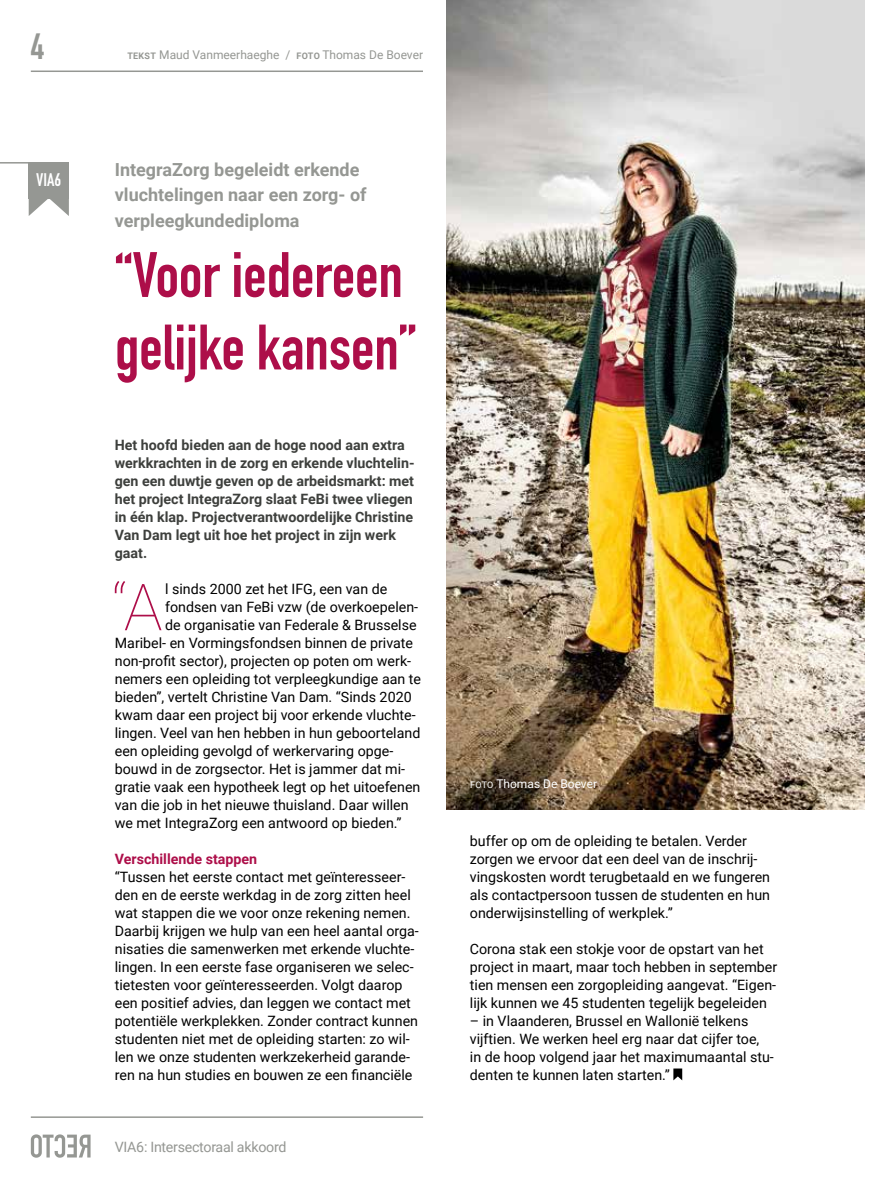
<style>
.page{position:relative;width:893px;height:1191px;background:#fff}
.page>*{position:absolute;margin:0;border:0;box-sizing:border-box;transform-origin:0 0}
.t1{font:100 64.95px "Roboto";color:#ad0e49}
.t2{font:700 63px/72.4px "DIN Condensed";color:#ad0e49}
.t3{font:700 36px "DIN Condensed";color:#959793}
.t4{font:700 18px/25.5px "Roboto";color:#959793}
.t5{font:700 18px "DIN Condensed";color:#fff}
.t6{font:14.25px/18px "Roboto";color:#000}
.t7{font:700 14.25px/18px "Roboto";color:#3d3f3c}
.t8{font:14.25px "Roboto";letter-spacing:-.02em;color:#959793}
.t9{font:700 14.25px "Roboto";color:#ad0e49}
.t10{font:12px "Roboto";color:#959793}
.t11{font:12px "Roboto";color:#fff}
.s1{font-weight:700;font-size:9px}
.s2{font-size:9px}
</style>
<div class="page">
<svg style="left:31px;top:1134px;width:60px;height:23px"></svg>
<hr style="left:31px;top:1116px;width:392px;height:1px;background:#959793">
<hr style="left:31px;top:70px;width:747px;height:2px;background:#959793">
<svg style="left:673px;top:1068px;width:9px;height:12px"></svg>
<div style="left:423px;top:33px;width:47px;height:70px;background:#fff"></div>
<div style="left:29px;top:162px;width:40px;height:36px;background:#959793"></div>
<svg style="left:29px;top:198px;width:40px;height:18px"></svg>
<hr style="left:0;top:162px;width:69px;height:2px;background:#959793">
<img style="left:446px;top:0;width:418px;height:810px">
<h3 class="t3" style="left:31px;top:22px;width:15px">4</h3>
<p class="t5" style="left:36px;top:168px;width:27px">VIA6</p>
<p class="t10" style="left:127px;top:46px;width:297px"><span class="s1">TEKST</span> Maud Vanmeerhaeghe / <span class="s1">FOTO</span> Thomas De Boever</p>
<p class="t4" style="left:115px;top:156px;width:253px">IntegraZorg begeleidt erkende vluchtelingen naar een zorg- of verpleegkundediploma</p>
<h2 class="t2" style="left:115px;top:238px;width:303px">“Voor iedereen gelijke kansen”</h2>
<p class="t7" style="left:115px;top:435px;width:301px">Het hoofd bieden aan de hoge nood aan extra werkkrachten in de zorg en erkende vluchtelin&shy;gen een duwtje geven op de arbeidsmarkt: met het project IntegraZorg slaat FeBi twee vliegen in één klap. Projectverantwoordelijke Christine Van Dam legt uit hoe het project in zijn werk gaat.</p>
<h1 class="t1" style="left:112px;top:561px;width:52px">“A</h1>
<p class="t6" style="left:165px;top:579px;width:224px">l sinds 2000 zet het IFG, een van de</p>
<p class="t6" style="left:165px;top:597px;width:254px">fondsen van FeBi vzw (de overkoepelen-</p>
<p class="t6" style="left:165px;top:615px;width:253px">de organisatie van Federale &amp; Brusselse</p>
<p class="t6" style="left:115px;top:633px;width:300px">Maribel- en Vormingsfondsen binnen de private</p>
<p class="t6" style="left:115px;top:651px;width:298px">non-profit sector), projecten op poten om werk-</p>
<p class="t6" style="left:115px;top:669px;width:308px">nemers een opleiding tot verpleegkundige aan te</p>
<p class="t6" style="left:115px;top:687px;width:298px">bieden”, vertelt Christine Van Dam. “Sinds 2020</p>
<p class="t6" style="left:115px;top:705px;width:302px">kwam daar een project bij voor erkende vluchte-</p>
<p class="t6" style="left:115px;top:723px;width:307px">lingen. Veel van hen hebben in hun geboorteland</p>
<p class="t6" style="left:115px;top:741px;width:280px">een opleiding gevolgd of werkervaring opge-</p>
<p class="t6" style="left:115px;top:759px;width:292px">bouwd in de zorgsector. Het is jammer dat mi-</p>
<p class="t6" style="left:115px;top:777px;width:307px">gratie vaak een hypotheek legt op het uitoefenen</p>
<p class="t6" style="left:115px;top:795px;width:295px">van die job in het nieuwe thuisland. Daar willen</p>
<p class="t6" style="left:115px;top:813px;width:288px">we met IntegraZorg een antwoord op bieden.”</p>
<p class="t9" style="left:115px;top:849px;width:144px">Verschillende stappen</p>
<p class="t6" style="left:115px;top:867px;width:305px">“Tussen het eerste contact met geïnteresseer&shy;den en de eerste werkdag in de zorg zitten heel wat stappen die we voor onze rekening nemen.<br>Daarbij krijgen we hulp van een heel aantal orga&shy;nisaties die samenwerken met erkende vluchte&shy;lingen. In een eerste fase organiseren we selec&shy;tietesten voor geïnteresseerden. Volgt daarop een positief advies, dan leggen we contact met potentiële werkplekken. Zonder contract kunnen studenten niet met de opleiding starten: zo wil&shy;len we onze studenten werkzekerheid garande&shy;ren na hun studies en bouwen ze een financiële</p>
<p class="t8" style="left:115px;top:1137px;width:173px">VIA6: Intersectoraal akkoord</p>
<p class="t11" style="left:470px;top:776px;width:129px"><span class="s2">FOTO</span> Thomas De Boever</p>
<p class="t6" style="left:470px;top:831px;width:302px">buffer op om de opleiding te betalen. Verder zorgen we ervoor dat een deel van de inschrij&shy;vingskosten wordt terugbetaald en we fungeren als contactpersoon tussen de studenten en hun onderwijsinstelling of werkplek.”</p>
<p class="t6" style="left:470px;top:939px;width:309px">Corona stak een stokje voor de opstart van het project in maart, maar toch hebben in september tien mensen een zorgopleiding aangevat. “Eigen&shy;lijk kunnen we 45 studenten tegelijk begeleiden</p>
<p class="t6" style="left:470px;top:1011px;width:305px">– in Vlaanderen, Brussel en Wallonië telkens vijftien. We werken heel erg naar dat cijfer toe, in de hoop volgend jaar het maximumaantal stu&shy;denten te kunnen laten starten.”</p>
</div>
